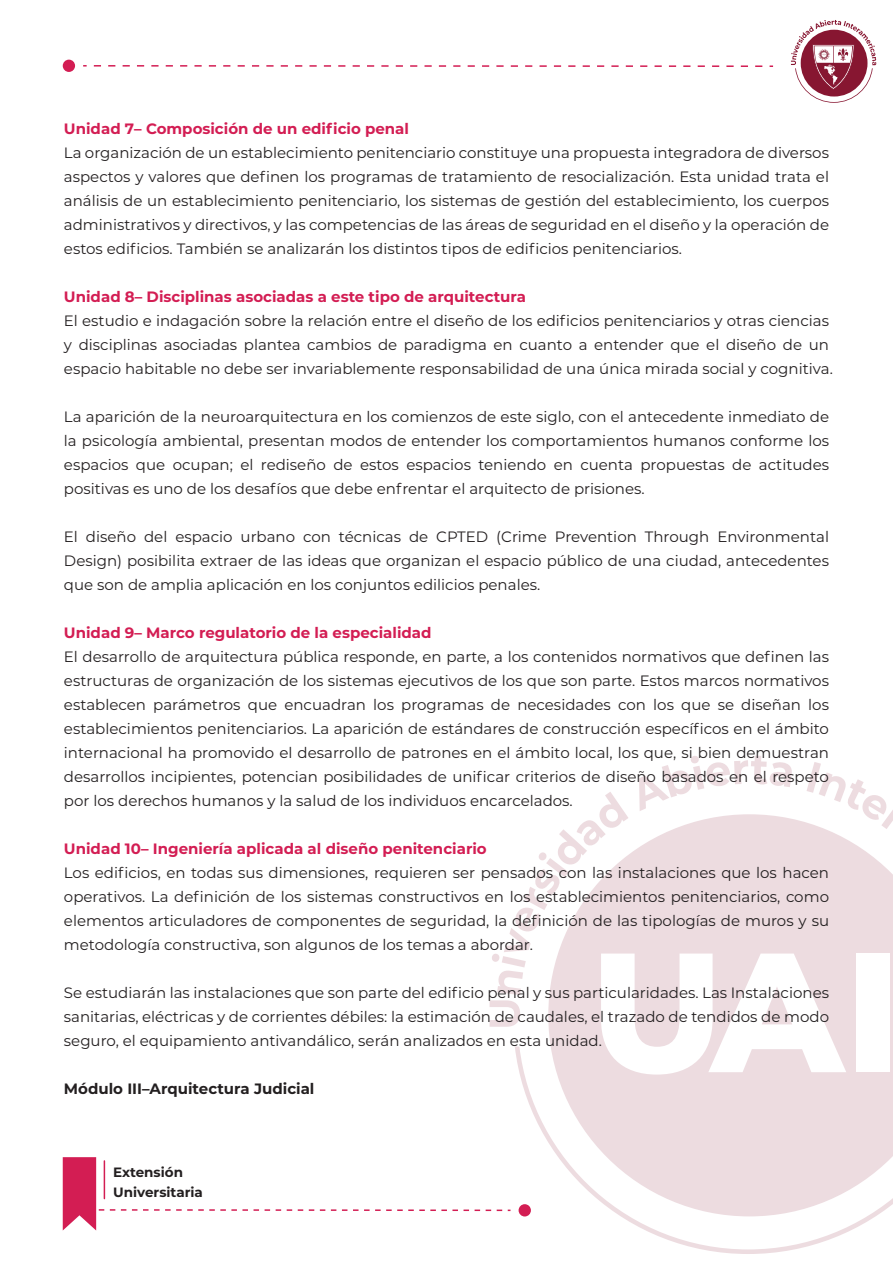
<style>
.page{position:relative;width:893px;height:1263px;background:#fff}
.page>*{position:absolute;margin:0;border:0;box-sizing:border-box;transform-origin:0 0}
.t1{font:15px/24px "Montserrat";color:#231f20;text-align:justify}
.t2{font:700 15px "Montserrat";color:#d31d53}
.t3{font:700 15px "Montserrat";color:#231f20}
.t4{font:700 13.5px/20.9px "Montserrat";color:#231f20}
</style>
<div class="page">
<svg style="left:94px;top:65px;width:679px;height:2px"></svg>
<div style="left:63px;top:60px;width:12px;height:12px;background:#d31d53;border-radius:50%"></div>
<svg style="left:791px;top:20px;width:85px;height:83px"></svg>
<svg style="left:62px;top:755px;width:831px;height:499px"></svg>
<div style="left:519px;top:1204px;width:12px;height:12px;background:#d31d53;border-radius:50%"></div>
<p class="t2" style="left:64px;top:117px;width:347px">Unidad 7– Composición de un edificio penal</p>
<p class="t1" style="left:64px;top:140px;width:767px">La organización de un establecimiento penitenciario constituye una propuesta integradora de diversos aspectos y valores que definen los programas de tratamiento de resocialización. Esta unidad trata el análisis de un establecimiento penitenciario, los sistemas de gestión del establecimiento, los cuerpos administrativos y directivos, y las competencias de las áreas de seguridad en el diseño y la operación de estos edificios. También se analizarán los distintos tipos de edificios penitenciarios.</p>
<p class="t2" style="left:64px;top:285px;width:464px">Unidad 8– Disciplinas asociadas a este tipo de arquitectura</p>
<p class="t1" style="left:64px;top:308px;width:770px;text-align:left">El estudio e indagación sobre la relación entre el diseño de los edificios penitenciarios y otras ciencias y disciplinas asociadas plantea cambios de paradigma en cuanto a entender que el diseño de un espacio habitable no debe ser invariablemente responsabilidad de una única mirada social y cognitiva.</p>
<p class="t1" style="left:64px;top:404px;width:767px">La aparición de la neuroarquitectura en los comienzos de este siglo, con el antecedente inmediato de la psicología ambiental, presentan modos de entender los comportamientos humanos conforme los espacios que ocupan; el rediseño de estos espacios teniendo en cuenta propuestas de actitudes positivas es uno de los desafíos que debe enfrentar el arquitecto de prisiones.</p>
<p class="t1" style="left:64px;top:524px;width:767px">El diseño del espacio urbano con técnicas de CPTED (Crime Prevention Through Environmental Design) posibilita extraer de las ideas que organizan el espacio público de una ciudad, antecedentes que son de amplia aplicación en los conjuntos edilicios penales.</p>
<p class="t2" style="left:64px;top:621px;width:369px">Unidad 9– Marco regulatorio de la especialidad</p>
<p class="t1" style="left:64px;top:644px;width:767px">El desarrollo de arquitectura pública responde, en parte, a los contenidos normativos que definen las estructuras de organización de los sistemas ejecutivos de los que son parte. Estos marcos normativos establecen parámetros que encuadran los programas de necesidades con los que se diseñan los establecimientos penitenciarios. La aparición de estándares de construcción específicos en el ámbito internacional ha promovido el desarrollo de patrones en el ámbito local, los que, si bien demuestran desarrollos incipientes, potencian posibilidades de unificar criterios de diseño basados en el respeto por los derechos humanos y la salud de los individuos encarcelados.</p>
<p class="t2" style="left:64px;top:837px;width:424px">Unidad 10– Ingeniería aplicada al diseño penitenciario</p>
<p class="t1" style="left:64px;top:860px;width:767px">Los edificios, en todas sus dimensiones, requieren ser pensados con las instalaciones que los hacen operativos. La definición de los sistemas constructivos en los establecimientos penitenciarios, como elementos articuladores de componentes de seguridad, la definición de las tipologías de muros y su metodología constructiva, son algunos de los temas a abordar.</p>
<p class="t1" style="left:64px;top:980px;width:767px">Se estudiarán las instalaciones que son parte del edificio penal y sus particularidades. Las Instalaciones sanitarias, eléctricas y de corrientes débiles: la estimación de caudales, el trazado de tendidos de modo seguro, el equipamiento antivandálico, serán analizados en esta unidad.</p>
<p class="t3" style="left:64px;top:1077px;width:252px">Módulo III–Arquitectura Judicial</p>
<p class="t4" style="left:113px;top:1160px;width:91px">Extensión<br>Universitaria</p>
</div>
